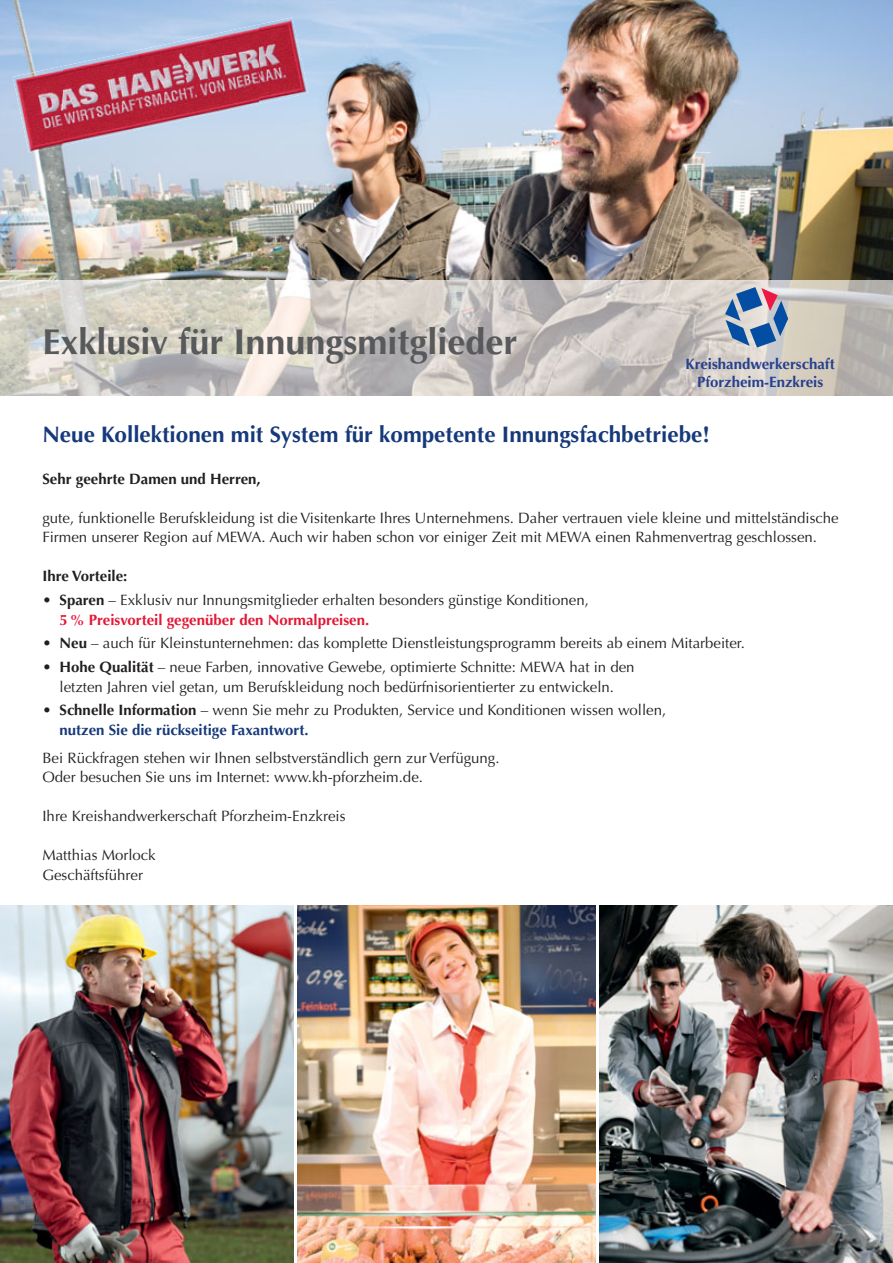
<style>
.page{position:relative;width:893px;height:1263px;background:#fff}
.page>*{position:absolute;margin:0;border:0;box-sizing:border-box;transform-origin:0 0}
.t1{font:700 36px "Optima LT Pro";color:#58595b}
.t2{font:700 22.5px "Optima LT Pro";color:#16397b}
.t3{font:15px/19.5px "Optima LT Pro";color:#231f20}
.t4{font:700 15px "Optima LT Pro";color:#231f20}
.t5{font:700 15px/18px "Optima LT Pro";color:#25408e;text-align:center}
.s1{font-weight:700}
.s2{font-weight:700;color:#e31836}
.s3{font-weight:700;color:#16397b}
</style>
<div class="page">
<img style="left:298px;top:906px;width:297px;height:357px">
<img style="left:599px;top:906px;width:294px;height:357px">
<img style="left:0;top:906px;width:293px;height:357px">
<img style="left:0;top:0;width:893px;height:281px">
<svg style="left:0;top:281px;width:893px;height:115px;background:#cdc8c2"></svg>
<img style="left:62px;top:17px;width:198px;height:136px">
<img style="left:259px;top:17px;width:50px;height:91px">
<img style="left:13px;top:62px;width:49px;height:91px">
<svg style="left:725px;top:287px;width:63px;height:61px;background:#899ab9"></svg>
<h1 class="t1" style="left:42px;top:320px;width:477px">Exklusiv für Innungsmitglieder</h1>
<p class="t5" style="left:685px;top:357px;width:151px">Kreishandwerkerschaft<br>Pforzheim-Enzkreis</p>
<h2 class="t2" style="left:42px;top:421px;width:669px">Neue Kollektionen mit System für kompetente Innungsfachbetriebe!</h2>
<p class="t4" style="left:42px;top:470px;width:220px">Sehr geehrte Damen und Herren,</p>
<p class="t3" style="left:42px;top:510px;width:798px">gute, funktionelle Berufskleidung ist die Visitenkarte Ihres Unternehmens. Daher vertrauen viele kleine und mittelständische<br>Firmen unserer Region auf MEWA. Auch wir haben schon vor einiger Zeit mit MEWA einen Rahmenvertrag geschlossen.</p>
<p class="t4" style="left:42px;top:567px;width:86px">Ihre Vorteile:</p>
<p class="t3" style="left:59px;top:592px;width:531px;text-indent:-17px">• <span class="s1">Sparen</span> – Exklusiv nur Innungsmitglieder erhalten besonders günstige Konditionen,<br><span class="s2">5 % Preisvorteil gegenüber den Normalpreisen.</span></p>
<p class="t3" style="left:42px;top:635px;width:704px">• <span class="s1">Neu</span> – auch für Kleinstunternehmen: das komplette Dienstleistungsprogramm bereits ab einem Mitarbeiter.</p>
<p class="t3" style="left:42px;top:659px;width:593px;text-align:center">• <span class="s1">Hohe Qualität</span> – neue Farben, innovative Gewebe, optimierte Schnitte: MEWA hat in den letzten Jahren viel getan, um Berufskleidung noch bedürfnisorientierter zu entwickeln.</p>
<p class="t3" style="left:59px;top:702px;width:608px;text-indent:-17px">• <span class="s1">Schnelle Information</span> – wenn Sie mehr zu Produkten, Service und Konditionen wissen wollen, <span class="s3">nutzen Sie die rückseitige Faxantwort.</span></p>
<p class="t3" style="left:42px;top:750px;width:459px">Bei Rückfragen stehen wir Ihnen selbstverständlich gern zur Verfügung.<br>Oder besuchen Sie uns im Internet: www.kh-pforzheim.de.</p>
<p class="t3" style="left:42px;top:808px;width:304px">Ihre Kreishandwerkerschaft Pforzheim-Enzkreis</p>
<p class="t3" style="left:42px;top:847px;width:115px">Matthias Morlock<br>Geschäftsführer</p>
</div>
